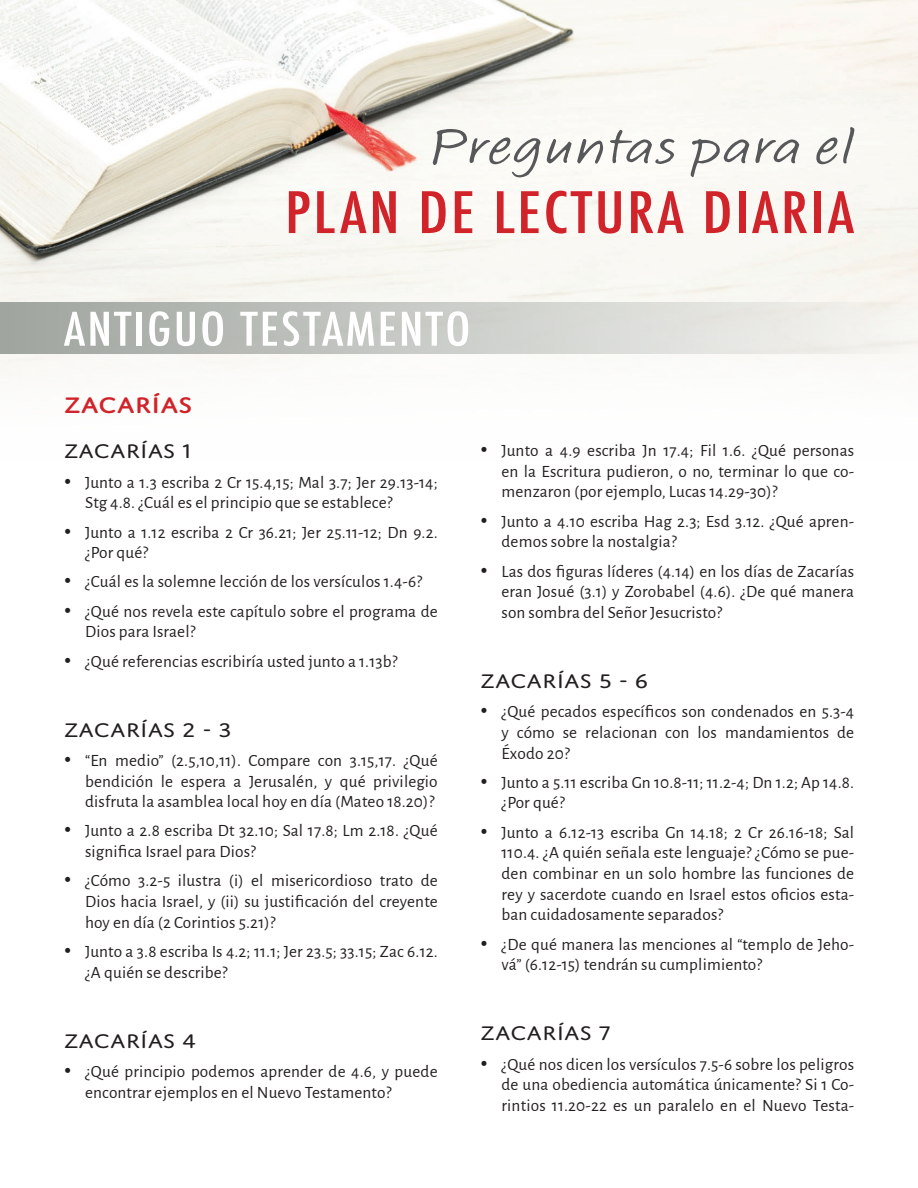
<style>
.page{position:relative;width:918px;height:1188px;background:#fff}
.page>*{position:absolute;margin:0;border:0;box-sizing:border-box;transform-origin:0 0}
.t1{font:500 condensed 55.5px "Futura";letter-spacing:.04em;color:#d1232a;scale:1.17 1}
.t2{font:52.5px "Calliope MVB";letter-spacing:.02em;color:#57585a;scale:1.17 1}
.t3{font:500 condensed 45px "Futura";letter-spacing:.04em;color:#fff;scale:1.17 1}
.t4{font:500 24px "Domus Titling";color:#d1232a;scale:1.17 1}
.t5{font:21px "Domus Titling";color:#231f20;scale:1.17 1}
.t6{font:17.25px/20.7px "Alegreya Sans";letter-spacing:.01em;color:#231f20}
</style>
<div class="page">
<img style="left:0;top:0;width:918px;height:375px">
<div style="left:0;top:302px;width:918px;height:52px;background:linear-gradient(to right,#9fa5a0,#f8f7f3)"></div>
<h2 class="t2" style="left:429px;top:115px;width:365px">Preguntas para el</h2>
<h1 class="t1" style="left:285px;top:177px;width:488px">PLAN DE LECTURA DIARIA</h1>
<h3 class="t3" style="left:64px;top:300px;width:349px">ANTIGUO TESTAMENTO</h3>
<h3 class="t4" style="left:64px;top:391px;width:111px">ZACARÍAS</h3>
<p class="t5" style="left:64px;top:440px;width:111px">ZACARÍAS 1</p>
<p class="t6" style="left:85px;top:471px;width:354px;text-indent:-21px">• Junto a 1.3 escriba 2 Cr 15.4,15; Mal 3.7; Jer 29.13-14;<br>Stg 4.8. ¿Cuál es el principio que se establece?</p>
<p class="t6" style="left:85px;top:521px;width:354px;text-indent:-21px">• Junto a 1.12 escriba 2 Cr 36.21; Jer 25.11-12; Dn 9.2. ¿Por qué?</p>
<p class="t6" style="left:64px;top:571px;width:360px">• ¿Cuál es la solemne lección de los versículos 1.4-6?</p>
<p class="t6" style="left:85px;top:600px;width:354px;text-indent:-21px">• ¿Qué nos revela este capítulo sobre el programa de<br>Dios para Israel?</p>
<p class="t6" style="left:64px;top:650px;width:335px">• ¿Qué referencias escribiría usted junto a 1.13b?</p>
<p class="t5" style="left:64px;top:718px;width:145px">ZACARÍAS 2 - 3</p>
<p class="t6" style="left:85px;top:749px;width:354px;text-align:justify;text-indent:-21px">• “En medio” (2.5,10,11). Compare con 3.15,17. ¿Qué bendición le espera a Jerusalén, y qué privilegio disfruta la asamblea local hoy en día (Mateo 18.20)?</p>
<p class="t6" style="left:85px;top:820px;width:354px;text-indent:-21px">• Junto a 2.8 escriba Dt 32.10; Sal 17.8; Lm 2.18. ¿Qué significa Israel para Dios?</p>
<p class="t6" style="left:85px;top:869px;width:354px;text-align:justify;text-indent:-21px">• ¿Cómo 3.2-5 ilustra (i) el misericordioso trato de Dios hacia Israel, y (ii) su justificación del creyente hoy en día (2 Corintios 5.21)?</p>
<p class="t6" style="left:85px;top:940px;width:354px;text-indent:-21px">• Junto a 3.8 escriba Is 4.2; 11.1; Jer 23.5; 33.15; Zac 6.12. ¿A quién se describe?</p>
<p class="t5" style="left:64px;top:1029px;width:115px">ZACARÍAS 4</p>
<p class="t6" style="left:85px;top:1060px;width:354px;text-indent:-21px">• ¿Qué principio podemos aprender de 4.6, y puede encontrar ejemplos en el Nuevo Testamento?</p>
<p class="t6" style="left:501px;top:439px;width:354px;text-align:justify;text-indent:-21px">• Junto a 4.9 escriba Jn 17.4; Fil 1.6. ¿Qué personas en la Escritura pudieron, o no, terminar lo que co&shy;menzaron (por ejemplo, Lucas 14.29-30)?</p>
<p class="t6" style="left:501px;top:510px;width:354px;text-indent:-21px">• Junto a 4.10 escriba Hag 2.3; Esd 3.12. ¿Qué apren&shy;demos sobre la nostalgia?</p>
<p class="t6" style="left:501px;top:560px;width:354px;text-align:justify;text-indent:-21px">• Las dos figuras líderes (4.14) en los días de Zacarías eran Josué (3.1) y Zorobabel (4.6). ¿De qué manera son sombra del Señor Jesucristo?</p>
<p class="t5" style="left:480px;top:669px;width:145px">ZACARÍAS 5 - 6</p>
<p class="t6" style="left:502px;top:700px;width:354px;text-align:justify;text-indent:-21px">• ¿Qué pecados específicos son condenados en 5.3-4 y cómo se relacionan con los mandamientos de Éxodo 20?</p>
<p class="t6" style="left:502px;top:771px;width:354px;text-indent:-21px">• Junto a 5.11 escriba Gn 10.8-11; 11.2-4; Dn 1.2; Ap 14.8. ¿Por qué?</p>
<p class="t6" style="left:502px;top:821px;width:354px;text-align:justify;text-indent:-21px">• Junto a 6.12-13 escriba Gn 14.18; 2 Cr 26.16-18; Sal 110.4. ¿A quién señala este lenguaje? ¿Cómo se pue&shy;den combinar en un solo hombre las funciones de rey y sacerdote cuando en Israel estos oficios esta&shy;ban cuidadosamente separados?</p>
<p class="t6" style="left:502px;top:933px;width:354px;text-indent:-21px">• ¿De qué manera las menciones al “templo de Jeho&shy;vá” (6.12-15) tendrán su cumplimiento?</p>
<p class="t5" style="left:480px;top:1022px;width:113px">ZACARÍAS 7</p>
<p class="t6" style="left:502px;top:1053px;width:354px;text-align:justify;text-indent:-21px">• ¿Qué nos dicen los versículos 7.5-6 sobre los peligros de una obediencia automática únicamente? Si 1 Co&shy;rintios 11.20-22 es un paralelo en el Nuevo Testa-</p>
</div>
